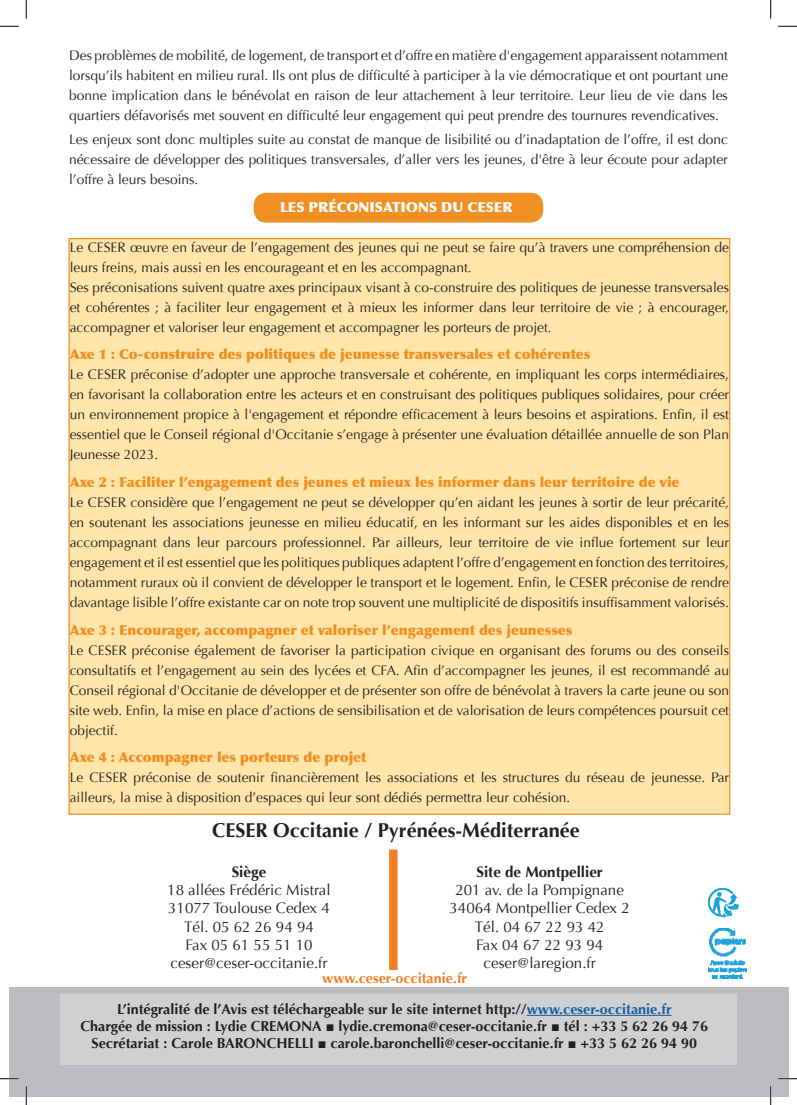
<style>
.page{position:relative;width:797px;height:1105px;background:#fff}
.page>*{position:absolute;margin:0;border:0;box-sizing:border-box;transform-origin:0 0}
.t1{font:700 20px "Optima";color:#231f20}
.t2{font:15.12px/18.1px "Optima";color:#231f20;text-align:center}
.t3{font:700 15.12px "Optima";color:#231f20}
.t4{font:700 14.38px/17.2px "Optima";color:#231f20;text-align:center}
.t5{font:700 14.38px "Optima";color:#f17e22}
.t6{font:13.75px/20px "Optima";color:#231f20;text-align:justify}
.t7{font:900 13.75px "Optima";color:#f09022}
.t8{font:900 13.75px "Optima";color:#fff}
.s1{color:#175d9e}
.s2{font-family:"Arial"}
</style>
<div class="page">
<div style="left:9px;top:986px;width:779px;height:110px;background:#bcbdc0"></div>
<div style="left:60px;top:994px;width:676px;height:70px;background:#cfd0d2"></div>
<hr style="left:526px;top:1015px;width:145px;height:1px;background:#175d9e">
<svg style="left:389px;top:850px;width:8px;height:120px"></svg>
<div style="left:390px;top:850px;width:7px;height:119px;border:1px solid #f17e22"></div>
<div style="left:390px;top:851px;width:6px;height:118px;border:1px solid #f17e22"></div>
<img style="left:708px;top:928px;width:38px;height:50px">
<img style="left:708px;top:888px;width:30px;height:29px">
<div style="left:69px;top:239px;width:660px;height:575px;background:#ffe5aa"></div>
<div style="left:254px;top:193px;width:289px;height:30px;background:#f09022;border-radius:12px"></div>
<svg style="left:0;top:25px;width:19px;height:2px"></svg>
<svg style="left:778px;top:25px;width:19px;height:2px"></svg>
<svg style="left:0;top:1078px;width:19px;height:1px"></svg>
<svg style="left:778px;top:1078px;width:19px;height:1px"></svg>
<svg style="left:25px;top:0;width:2px;height:19px"></svg>
<svg style="left:25px;top:1086px;width:2px;height:19px"></svg>
<svg style="left:770px;top:0;width:1px;height:19px"></svg>
<svg style="left:770px;top:1086px;width:1px;height:19px"></svg>
<p class="t6" style="left:69px;top:46px;width:660px">Des problèmes de mobilité, de logement, de transport et d’offre en matière d'engagement apparaissent notamment lorsqu’ils habitent en milieu rural. Ils ont plus de difficulté à participer à la vie démocratique et ont pourtant une bonne implication dans le bénévolat en raison de leur attachement à leur territoire. Leur lieu de vie dans les quartiers défavorisés met souvent en difficulté leur engagement qui peut prendre des tournures revendicatives.</p>
<p class="t6" style="left:69px;top:129px;width:660px">Les enjeux sont donc multiples suite au constat de manque de lisibilité ou d’inadaptation de l’offre, il est donc nécessaire de développer des politiques transversales, d’aller vers les jeunes, d'être à leur écoute pour adapter l’offre à leurs besoins.</p>
<p class="t8" style="left:280px;top:198px;width:234px">LES PRÉCONISATIONS DU CESER</p>
<p class="t6" style="left:70px;top:237px;width:661px;text-align:left">Le CESER œuvre en faveur de l’engagement des jeunes qui ne peut se faire qu’à travers une compréhension de leurs freins, mais aussi en les encourageant et en les accompagnant.<br>Ses préconisations suivent quatre axes principaux visant à co-construire des politiques de jeunesse transversales et cohérentes ; à faciliter leur engagement et à mieux les informer dans leur territoire de vie ; à encourager, accompagner et valoriser leur engagement et accompagner les porteurs de projet.</p>
<p class="t7" style="left:70px;top:346px;width:522px">Axe 1 : Co-construire des politiques de jeunesse transversales et cohérentes</p>
<p class="t6" style="left:70px;top:365px;width:661px">Le CESER préconise d’adopter une approche transversale et cohérente, en impliquant les corps intermédiaires, en favorisant la collaboration entre les acteurs et en construisant des politiques publiques solidaires, pour créer un environnement propice à l'engagement et répondre efficacement à leurs besoins et aspirations. Enfin, il est essentiel que le Conseil régional d'Occitanie s’engage à présenter une évaluation détaillée annuelle de son Plan Jeunesse 2023.</p>
<p class="t7" style="left:70px;top:474px;width:611px">Axe 2 : Faciliter l’engagement des jeunes et mieux les informer dans leur territoire de vie</p>
<p class="t6" style="left:70px;top:492px;width:661px">Le CESER considère que l’engagement ne peut se développer qu’en aidant les jeunes à sortir de leur précarité, en soutenant les associations jeunesse en milieu éducatif, en les informant sur les aides disponibles et en les accompagnant dans leur parcours professionnel. Par ailleurs, leur territoire de vie influe fortement sur leur engagement et il est essentiel que les politiques publiques adaptent l’offre d’engagement en fonction des territoires, notamment ruraux où il convient de développer le transport et le logement. Enfin, le CESER préconise de rendre davantage lisible l’offre existante car on note trop souvent une multiplicité de dispositifs insuffisamment valorisés.</p>
<p class="t7" style="left:70px;top:621px;width:504px">Axe 3 : Encourager, accompagner et valoriser l’engagement des jeunesses</p>
<p class="t6" style="left:70px;top:640px;width:661px">Le CESER préconise également de favoriser la participation civique en organisant des forums ou des conseils consultatifs et l’engagement au sein des lycées et CFA. Afin d’accompagner les jeunes, il est recommandé au Conseil régional d'Occitanie de développer et de présenter son offre de bénévolat à travers la carte jeune ou son site web. Enfin, la mise en place d’actions de sensibilisation et de valorisation de leurs compétences poursuit cet objectif.</p>
<p class="t7" style="left:70px;top:749px;width:298px">Axe 4 : Accompagner les porteurs de projet</p>
<p class="t6" style="left:70px;top:767px;width:661px">Le CESER préconise de soutenir financièrement les associations et les structures du réseau de jeunesse. Par ailleurs, la mise à disposition d’espaces qui leur sont dédiés permettra leur cohésion.</p>
<h1 class="t1" style="left:212px;top:819px;width:369px">CESER Occitanie / Pyrénées-Méditerranée</h1>
<p class="t3" style="left:476px;top:863px;width:128px">Site de Montpellier</p>
<p class="t2" style="left:449px;top:881px;width:182px">201 av. de la Pompignane<br>34064 Montpellier Cedex 2<br>Tél. 04 67 22 93 42<br>Fax 04 67 22 93 94 ceser@laregion.fr</p>
<p class="t3" style="left:232px;top:863px;width:36px">Siège</p>
<p class="t2" style="left:167px;top:881px;width:165px">18 allées Frédéric Mistral<br>31077 Toulouse Cedex 4<br>Tél. 05 62 26 94 94<br>Fax 05 61 55 51 10 ceser@ceser-occitanie.fr</p>
<p class="t5" style="left:322px;top:970px;width:146px">www.ceser-occitanie.fr</p>
<p class="t4" style="left:81px;top:1000px;width:629px">L’intégralité de l’Avis est téléchargeable sur le site internet http://<span class="s1">www.ceser-occitanie.fr<br></span>Chargée de mission : Lydie CREMONA <span class="s2">■</span> lydie.cremona@ceser-occitanie.fr <span class="s2">■</span> tél : +33 5 62 26 94 76<br>Secrétariat : Carole BARON CHELLI <span class="s2">■</span> carole.baronchelli@ceser-occitanie.fr <span class="s2">■</span> +33 5 62 26 94 90</p>
</div>
